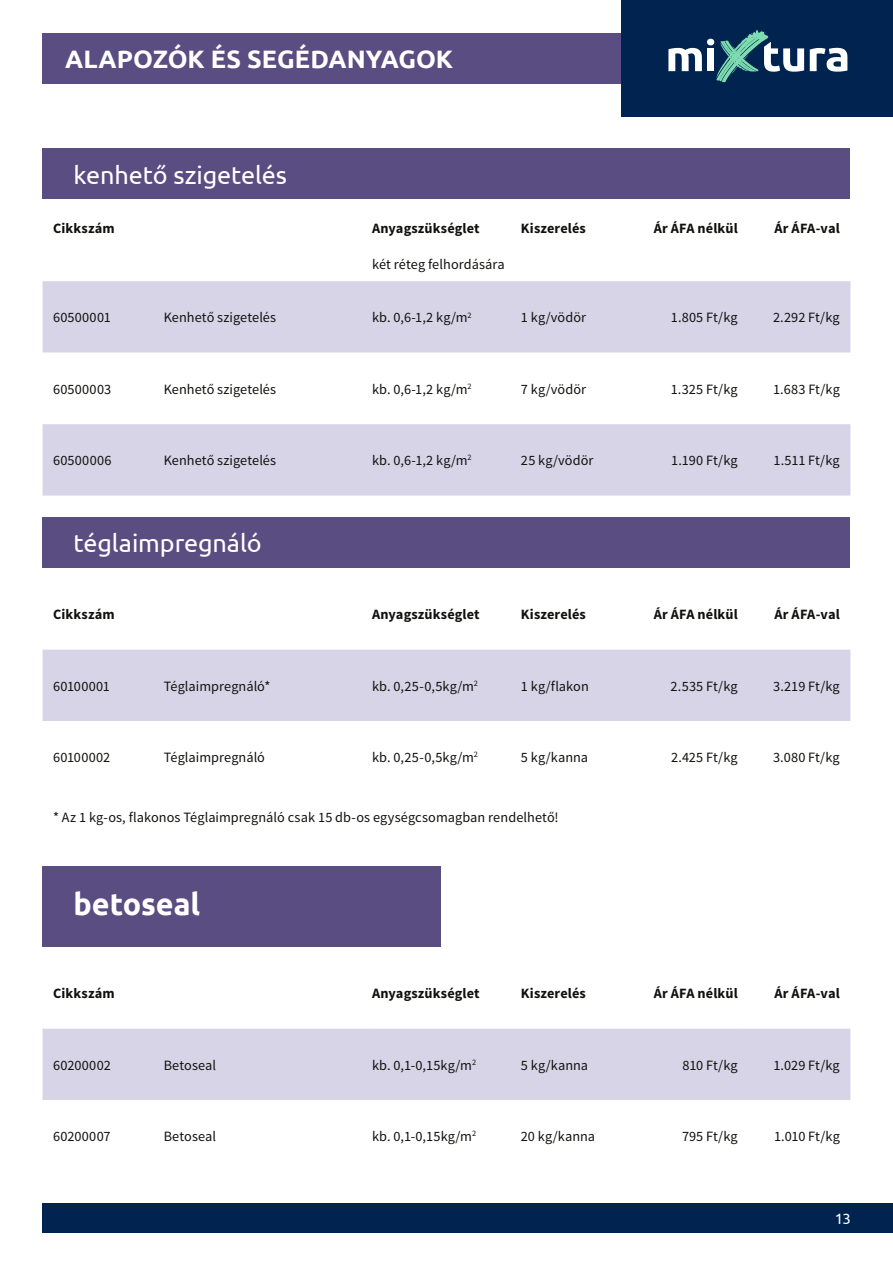
<style>
.page{position:relative;width:893px;height:1263px;background:#fff}
.page>*{position:absolute;margin:0;border:0;box-sizing:border-box;transform-origin:0 0}
.t1{font:700 30.45px "Ubuntu";letter-spacing:-.005em;color:#fff}
.t2{font:25.2px "Ubuntu";letter-spacing:-.005em;color:#fff}
.t3{font:700 25.2px "Ubuntu";letter-spacing:.005em;color:#fff}
.t4{font:15px "Ubuntu";color:#fff}
.t5{font:14.25px "Source Sans Pro";letter-spacing:.005em;color:#11110f}
.t6{font:700 14.25px "Source Sans Pro";letter-spacing:.01em;color:#11110f}
</style>
<div class="page">
<div style="left:43px;top:1203px;width:850px;height:30px;background:#002350"></div>
<div style="left:43px;top:33px;width:579px;height:51px;background:#594d82"></div>
<div style="left:43px;top:650px;width:807px;height:71px;background:#d8d4e7"></div>
<div style="left:43px;top:1029px;width:807px;height:71px;background:#d8d4e7"></div>
<div style="left:43px;top:281px;width:807px;height:214px;background:#d8d4e7"></div>
<svg style="left:43px;top:353px;width:807px;height:71px"></svg>
<div style="left:43px;top:149px;width:807px;height:50px;background:#594d82"></div>
<div style="left:43px;top:517px;width:807px;height:51px;background:#594d82"></div>
<div style="left:43px;top:866px;width:398px;height:81px;background:#594d82"></div>
<div style="left:622px;top:0;width:271px;height:117px;background:#002350"></div>
<svg style="left:810px;top:48px;width:37px;height:24px"></svg>
<svg style="left:668px;top:30px;width:136px;height:52px"></svg>
<h2 class="t3" style="left:65px;top:44px;width:389px">ALAPOZÓK ÉS SEGÉDANYAGOK</h2>
<h2 class="t2" style="left:74px;top:159px;width:215px">kenhető szigetelés</h2>
<p class="t6" style="left:53px;top:219px;width:63px">Cikkszám</p>
<p class="t6" style="left:372px;top:219px;width:109px">Anyagszükséglet</p>
<p class="t6" style="left:521px;top:219px;width:66px">Kiszerelés</p>
<p class="t6" style="left:654px;top:219px;width:86px">Ár ÁFA nélkül</p>
<p class="t6" style="left:774px;top:219px;width:67px">Ár ÁFA-val</p>
<p class="t5" style="left:372px;top:255px;width:134px">két réteg felhordására</p>
<p class="t5" style="left:53px;top:309px;width:59px">60500001</p>
<p class="t5" style="left:164px;top:309px;width:114px">Kenhető szigetelés</p>
<p class="t5" style="left:372px;top:309px;width:101px">kb. 0,6-1,2 kg/m<sup>2</sup></p>
<p class="t5" style="left:521px;top:309px;width:67px">1 kg/vödör</p>
<p class="t5" style="left:671px;top:309px;width:68px">1.805 Ft/kg</p>
<p class="t5" style="left:773px;top:309px;width:68px">2.292 Ft/kg</p>
<p class="t5" style="left:53px;top:380px;width:60px">60500003</p>
<p class="t5" style="left:164px;top:380px;width:114px">Kenhető szigetelés</p>
<p class="t5" style="left:372px;top:380px;width:101px">kb. 0,6-1,2 kg/m<sup>2</sup></p>
<p class="t5" style="left:521px;top:380px;width:67px">7 kg/vödör</p>
<p class="t5" style="left:671px;top:380px;width:69px">1.325 Ft/kg</p>
<p class="t5" style="left:773px;top:380px;width:68px">1.683 Ft/kg</p>
<p class="t5" style="left:53px;top:452px;width:60px">60500006</p>
<p class="t5" style="left:164px;top:452px;width:114px">Kenhető szigetelés</p>
<p class="t5" style="left:372px;top:452px;width:101px">kb. 0,6-1,2 kg/m<sup>2</sup></p>
<p class="t5" style="left:521px;top:452px;width:74px">25 kg/vödör</p>
<p class="t5" style="left:671px;top:452px;width:68px">1.190 Ft/kg</p>
<p class="t5" style="left:773px;top:452px;width:68px">1.511 Ft/kg</p>
<h2 class="t2" style="left:74px;top:528px;width:189px">téglaimpregnáló</h2>
<p class="t6" style="left:53px;top:605px;width:63px">Cikkszám</p>
<p class="t6" style="left:372px;top:605px;width:109px">Anyagszükséglet</p>
<p class="t6" style="left:521px;top:605px;width:66px">Kiszerelés</p>
<p class="t6" style="left:654px;top:605px;width:86px">Ár ÁFA nélkül</p>
<p class="t6" style="left:774px;top:605px;width:67px">Ár ÁFA-val</p>
<p class="t5" style="left:53px;top:677px;width:58px">60100001</p>
<p class="t5" style="left:164px;top:677px;width:108px">Téglaimpregnáló*</p>
<p class="t5" style="left:372px;top:677px;width:107px">kb. 0,25-0,5kg/m<sup>2</sup></p>
<p class="t5" style="left:521px;top:677px;width:69px">1 kg/flakon</p>
<p class="t5" style="left:671px;top:677px;width:69px">2.535 Ft/kg</p>
<p class="t5" style="left:773px;top:677px;width:68px">3.219 Ft/kg</p>
<p class="t5" style="left:53px;top:749px;width:59px">60100002</p>
<p class="t5" style="left:164px;top:749px;width:103px">Téglaimpregnáló</p>
<p class="t5" style="left:372px;top:749px;width:107px">kb. 0,25-0,5kg/m<sup>2</sup></p>
<p class="t5" style="left:521px;top:749px;width:69px">5 kg/kanna</p>
<p class="t5" style="left:671px;top:749px;width:68px">2.425 Ft/kg</p>
<p class="t5" style="left:773px;top:749px;width:68px">3.080 Ft/kg</p>
<p class="t5" style="left:53px;top:808px;width:507px">* Az 1 kg-os, flakonos Téglaimpregnáló csak 15 db-os egységcsomagban rendelhető!</p>
<h1 class="t1" style="left:74px;top:886px;width:128px">betoseal</h1>
<p class="t6" style="left:53px;top:984px;width:63px">Cikkszám</p>
<p class="t6" style="left:372px;top:984px;width:109px">Anyagszükséglet</p>
<p class="t6" style="left:521px;top:984px;width:66px">Kiszerelés</p>
<p class="t6" style="left:654px;top:984px;width:86px">Ár ÁFA nélkül</p>
<p class="t6" style="left:774px;top:984px;width:67px">Ár ÁFA-val</p>
<p class="t5" style="left:53px;top:1056px;width:59px">60200002</p>
<p class="t5" style="left:164px;top:1056px;width:54px">Betoseal</p>
<p class="t5" style="left:372px;top:1056px;width:106px">kb. 0,1-0,15kg/m<sup>2</sup></p>
<p class="t5" style="left:521px;top:1056px;width:69px">5 kg/kanna</p>
<p class="t5" style="left:682px;top:1056px;width:57px">810 Ft/kg</p>
<p class="t5" style="left:773px;top:1056px;width:68px">1.029 Ft/kg</p>
<p class="t5" style="left:53px;top:1127px;width:59px">60200007</p>
<p class="t5" style="left:164px;top:1127px;width:54px">Betoseal</p>
<p class="t5" style="left:372px;top:1127px;width:106px">kb. 0,1-0,15kg/m<sup>2</sup></p>
<p class="t5" style="left:521px;top:1127px;width:76px">20 kg/kanna</p>
<p class="t5" style="left:682px;top:1127px;width:57px">795 Ft/kg</p>
<p class="t5" style="left:774px;top:1127px;width:67px">1.010 Ft/kg</p>
<p class="t4" style="left:835px;top:1209px;width:18px">13</p>
</div>
